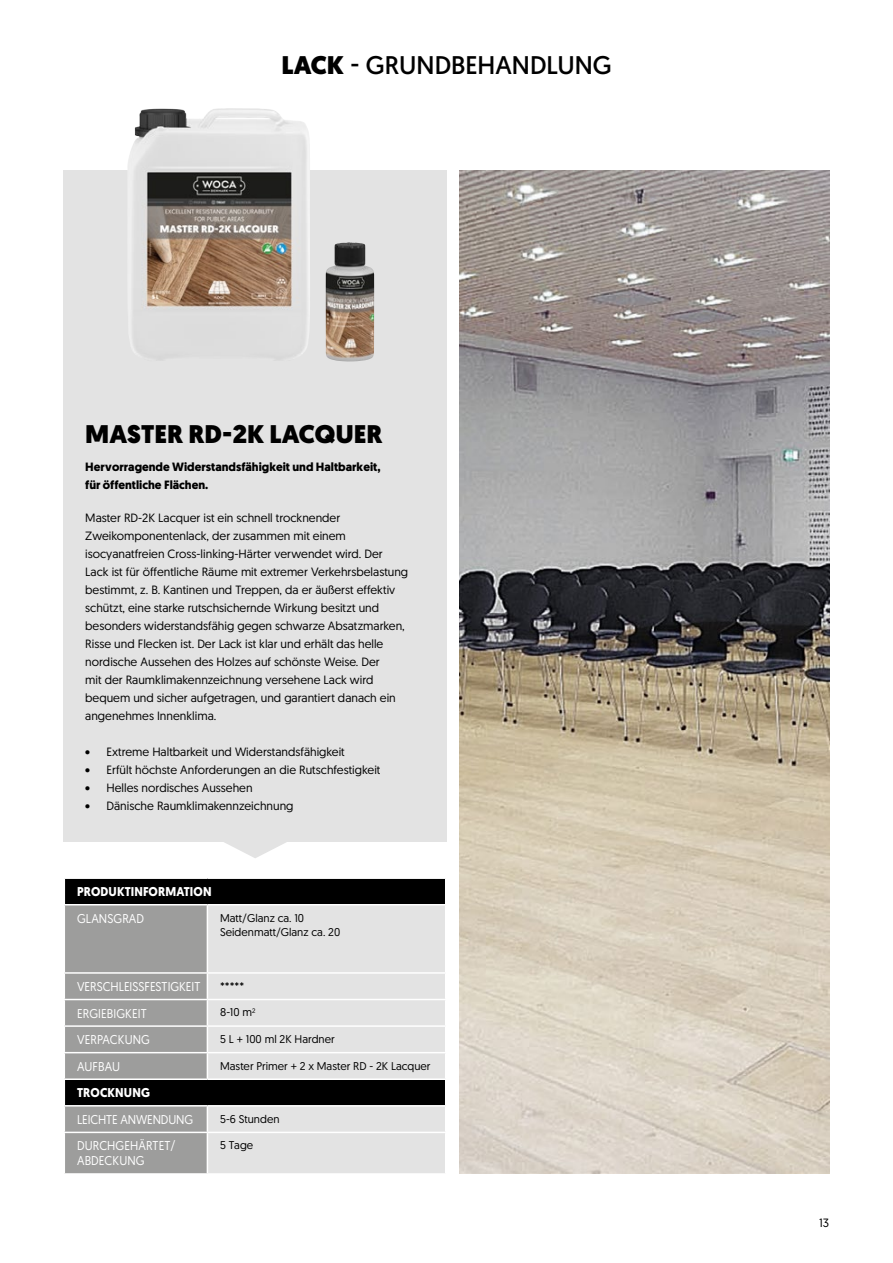
<style>
.page{position:relative;width:893px;height:1263px;background:#fff}
.page>*{position:absolute;margin:0;border:0;box-sizing:border-box;transform-origin:0 0}
.t1{font:25.5px "Geomanist";color:#000}
.t2{font:900 25.5px "Geomanist";color:#000}
.t3{font:12.75px/15px "Geomanist";letter-spacing:.01em;color:#fff;scale:.93 1}
.t4{font:700 12.75px "Geomanist";letter-spacing:.01em;color:#fff;scale:.93 1}
.t5{font:12.75px "Geomanist";letter-spacing:-.01em;color:#fff;scale:.93 1}
.t6{font:12px/18px "Geomanist";color:#000}
.t7{font:700 12px/18px "Geomanist";color:#000}
.t8{font:11.25px/14.2px "Geomanist";color:#000}
.s1{font-weight:900}
</style>
<div class="page">
<div style="left:64px;top:171px;width:383px;height:670px;background:#e3e3e3"></div>
<svg style="left:222px;top:841px;width:66px;height:17px"></svg>
<div style="left:208px;top:879px;width:237px;height:25px;background:#000"></div>
<svg style="left:208px;top:905px;width:237px;height:268px;background:#cdcdcd"></svg>
<hr style="left:207px;top:972px;width:239px;height:2px;background:#fff">
<hr style="left:207px;top:999px;width:239px;height:1px;background:#fff">
<hr style="left:207px;top:1025px;width:239px;height:2px;background:#fff">
<hr style="left:207px;top:1052px;width:239px;height:1px;background:#fff">
<hr style="left:207px;top:1078px;width:239px;height:2px;background:#fff">
<hr style="left:207px;top:1105px;width:239px;height:1px;background:#fff">
<svg style="left:64px;top:879px;width:144px;height:294px;background:#878786"></svg>
<hr style="left:64px;top:1131px;width:143px;height:2px;background:#fff">
<hr style="left:64px;top:1133px;width:1px;height:40px;background:#fff">
<hr style="left:207px;top:1131px;width:239px;height:2px;background:#fff">
<hr style="left:207px;top:1133px;width:1px;height:40px;background:#fff">
<img style="left:459px;top:171px;width:370px;height:1003px">
<img style="left:127px;top:108px;width:183px;height:252px">
<img style="left:326px;top:242px;width:48px;height:119px">
<h1 class="t1" style="left:281px;top:49px;width:332px"><span class="s1">LACK</span> - GRUNDBEHANDLUNG</h1>
<h1 class="t2" style="left:85px;top:417px;width:299px">MASTER RD-2K LACQUER</h1>
<p class="t7" style="left:85px;top:458px;width:297px">Hervorragende Widerstandsfähigkeit und Haltbarkeit, für öffentliche Flächen.</p>
<p class="t6" style="left:85px;top:508px;width:324px">Master RD-2K Lacquer ist ein schnell trocknender Zweikomponentenlack, der zusammen mit einem isocyanatfreien Cross-linking-Härter verwendet wird. Der Lack ist für öffentliche Räume mit extremer Verkehrsbelastung bestimmt, z. B. Kantinen und Treppen, da er äußerst effektiv schützt, eine starke rutschsichernde Wirkung besitzt und besonders widerstandsfähig gegen schwarze Absatzmarken, Risse und Flecken ist. Der Lack ist klar und erhält das helle nordische Aussehen des Holzes auf schönste Weise. Der<br>mit der Raumklimakennzeichnung versehene Lack wird bequem und sicher aufgetragen, und garantiert danach ein angenehmes Innenklima.</p>
<p class="t6" style="left:85px;top:742px;width:261px">• Extreme Haltbarkeit und Widerstandsfähigkeit</p>
<p class="t6" style="left:85px;top:760px;width:297px">• Erfült höchste Anforderungen an die Rutschfestigkeit</p>
<p class="t6" style="left:85px;top:778px;width:169px">• Helles nordisches Aussehen</p>
<p class="t6" style="left:85px;top:796px;width:210px">• Dänische Raumklimakennzeichnung</p>
<p class="t4" style="left:77px;top:883px;width:146px">PRODUKTINFORMATION</p>
<p class="t3" style="left:77px;top:910px;width:74px">GLANSGRAD</p>
<p class="t8" style="left:220px;top:910px;width:122px">Matt/Glanz ca. 10<br>Seidenmatt/Glanz ca. 20</p>
<p class="t3" style="left:77px;top:979px;width:134px">VERSCHLEISSFESTIGKEIT</p>
<p class="t8" style="left:220px;top:978px;width:26px">*****</p>
<p class="t3" style="left:77px;top:1005px;width:77px">ERGIEBIGKEIT</p>
<p class="t8" style="left:220px;top:1005px;width:37px">8-10 m<sup>2</sup></p>
<p class="t3" style="left:77px;top:1032px;width:80px">VERPACKUNG</p>
<p class="t8" style="left:220px;top:1032px;width:116px">5 L + 100 ml 2K Hardner</p>
<p class="t3" style="left:77px;top:1058px;width:48px">AUFBAU</p>
<p class="t8" style="left:220px;top:1058px;width:212px">Master Primer + 2 x Master RD - 2K Lacquer</p>
<p class="t4" style="left:77px;top:1084px;width:80px">TROCKNUNG</p>
<p class="t5" style="left:77px;top:1111px;width:126px">LEICHTE ANWENDUNG</p>
<p class="t8" style="left:220px;top:1111px;width:61px">5-6 Stunden</p>
<p class="t3" style="left:77px;top:1138px;width:108px">DURCHGEHÄRTET/<br>ABDECKUNG</p>
<p class="t8" style="left:220px;top:1138px;width:35px">5 Tage</p>
<p class="t6" style="left:819px;top:1213px;width:12px">13</p>
</div>
